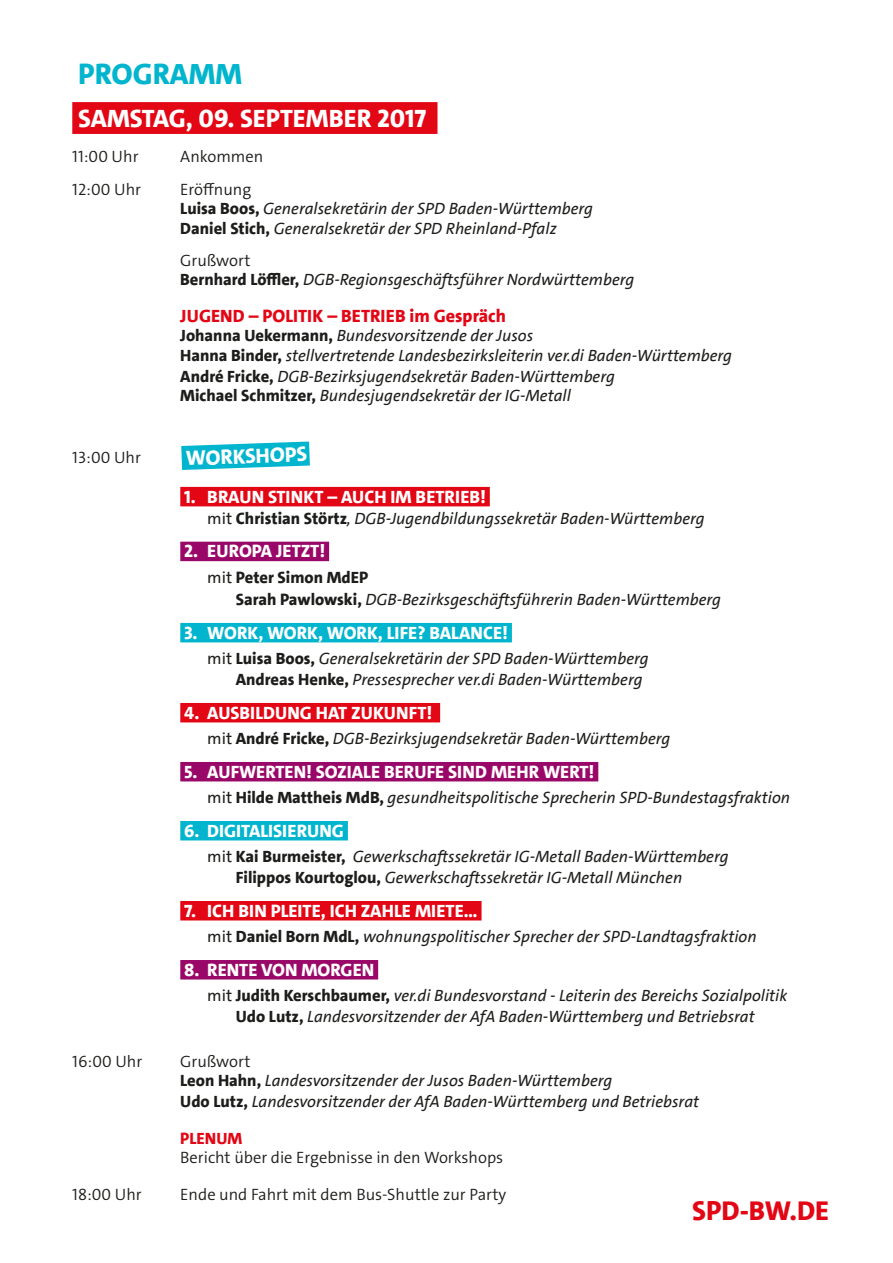
<style>
.page{position:relative;width:893px;height:1263px;background:#fff}
.page>*{position:absolute;margin:0;border:0;box-sizing:border-box;transform-origin:0 0}
.Einf__Abs{font:800 29.7px "SPD The Sans Versal";color:#00b5cd}
.Einf__Abs-2{font:800 27.6px "SPD The Sans Versal";color:#e30614}
.Einf__Abs-3{font:800 25.5px "SPD The Sans Versal";color:#fff}
.t1{font:800 21px "SPD The Sans Versal";color:#fff}
.t2{font:800 18px "SPD The Sans Versal";color:#fff}
.t3{font:800 18px "SPD The Sans Versal";color:#e30614}
.t4{font:italic 16.5px "SPD The Sans";color:#1d1d1b}
.t5{font:300 16.5px "SPD The Sans";color:#1d1d1b}
.t6{font:800 16.5px "SPD The Sans";color:#1d1d1b}
.t7{font:800 16.5px "SPD The Sans Versal";color:#e30614}
.s1{font-weight:800;font-style:normal}
.s2{font-family:"SPD The Sans"}
.s3{font-style:normal}
.s4{font-weight:400}
</style>
<div class="page">
<div style="left:72px;top:102px;width:365px;height:32px;background:#e30614"></div>
<div style="left:180px;top:487px;width:310px;height:19px;background:#e30614"></div>
<div style="left:180px;top:542px;width:149px;height:19px;background:#990868"></div>
<div style="left:180px;top:623px;width:332px;height:19px;background:#00b5cd"></div>
<div style="left:180px;top:703px;width:260px;height:19px;background:#e30614"></div>
<div style="left:180px;top:762px;width:418px;height:19px;background:#990868"></div>
<div style="left:180px;top:821px;width:168px;height:19px;background:#00b5cd"></div>
<div style="left:180px;top:901px;width:302px;height:19px;background:#e30614"></div>
<div style="left:180px;top:960px;width:198px;height:19px;background:#990868"></div>
<svg style="left:181px;top:441px;width:129px;height:29px;background:#2dc2d5"></svg>
<p class="Einf__Abs" style="left:78px;top:55px;width:165px">PROGRAMM</p>
<p class="Einf__Abs-3" style="left:78px;top:102px;width:350px">SAMSTAG, 09. SEPTEMBER 2017</p>
<p class="t5" style="left:72px;top:146px;width:68px">11:00 Uhr</p>
<p class="t5" style="left:180px;top:146px;width:85px">Ankommen</p>
<p class="t5" style="left:72px;top:178px;width:70px">12:00 Uhr</p>
<p class="t5" style="left:180px;top:178px;width:73px">Eröffnung</p>
<p class="t4" style="left:180px;top:198px;width:414px"><span class="s1">Luisa Boos,</span> Generalsekretärin der SPD Baden-Württemberg</p>
<p class="t4" style="left:180px;top:217px;width:378px"><span class="s1">Daniel Stich,</span> Generalsekretär der SPD Rheinland-Pfalz</p>
<p class="t5" style="left:180px;top:250px;width:72px">Grußwort</p>
<p class="t4" style="left:180px;top:269px;width:456px"><span class="s1">Bernhard Löffler,</span> DGB-Regionsgeschäftsführer Nordwürttemberg</p>
<p class="t3" style="left:180px;top:304px;width:327px">JUGEND – POLITIK – BETRIEB <span class="s2">im Gespräch</span></p>
<p class="t4" style="left:180px;top:325px;width:354px"><span class="s1">Johanna Uekermann,</span> Bundesvorsitzende der Jusos</p>
<p class="t4" style="left:180px;top:345px;width:553px"><span class="s1">Hanna Binder,</span> stellvertretende Landesbezirksleiterin ver.di Baden-Württemberg</p>
<p class="t4" style="left:180px;top:366px;width:436px"><span class="s1">André Fricke,</span> DGB-Bezirksjugendsekretär Baden-Württemberg</p>
<p class="t4" style="left:180px;top:385px;width:392px"><span class="s1">Michael Schmitzer,</span> Bundesjugendsekretär der IG-Metall</p>
<p class="t5" style="left:72px;top:447px;width:70px">13:00 Uhr</p>
<p class="t1" style="left:186px;top:445px;width:123px;rotate:-2deg">WORKSHOPS</p>
<p class="t2" style="left:184px;top:485px;width:303px">1. BRAUN STINKT – AUCH IM BETRIEB!</p>
<p class="t4" style="left:207px;top:507px;width:499px"><span class="s3">mit</span> <span class="s1">Christian Störtz</span>, DGB-Jugendbildungssekretär Baden-Württemberg</p>
<p class="t2" style="left:184px;top:540px;width:142px">2. EUROPA JETZT!</p>
<p class="t6" style="left:207px;top:566px;width:163px"><span class="s4">mit</span> Peter Simon MdEP</p>
<p class="t4" style="left:236px;top:589px;width:487px"><span class="s1">Sarah Pawlowski,</span> DGB-Bezirksgeschäftsführerin Baden-Württemberg</p>
<p class="t2" style="left:184px;top:621px;width:325px">3. WORK, WORK, WORK, LIFE? BALANCE!</p>
<p class="t4" style="left:207px;top:648px;width:443px"><span class="s3">mit</span> <span class="s1">Luisa Boos,</span> Generalsekretärin der SPD Baden-Württemberg</p>
<p class="t4" style="left:236px;top:669px;width:408px"><span class="s1">Andreas Henke,</span> Pressesprecher ver.di Baden-Württemberg</p>
<p class="t2" style="left:184px;top:701px;width:250px">4. AUSBILDUNG HAT ZUKUNFT!</p>
<p class="t4" style="left:207px;top:728px;width:465px"><span class="s3">mit</span> <span class="s1">André Fricke,</span> DGB-Bezirksjugendsekretär Baden-Württemberg</p>
<p class="t2" style="left:184px;top:760px;width:412px">5. AUFWERTEN! SOZIALE BERUFE SIND MEHR WERT!</p>
<p class="t4" style="left:207px;top:787px;width:584px"><span class="s3">mit</span> <span class="s1">Hilde Mattheis MdB,</span> gesundheitspolitische Sprecherin SPD-Bundestagsfraktion</p>
<p class="t2" style="left:184px;top:819px;width:161px">6. DIGITALISIERUNG</p>
<p class="t4" style="left:207px;top:846px;width:523px"><span class="s3">mit</span> <span class="s1">Kai Burmeister,</span> Gewerkschaftssekretär IG-Metall Baden-Württemberg</p>
<p class="t4" style="left:236px;top:867px;width:448px"><span class="s1">Filippos Kourtoglou,</span> Gewerkschaftssekretär IG-Metall München</p>
<p class="t2" style="left:184px;top:899px;width:295px">7. ICH BIN PLEITE, ICH ZAHLE MIETE…</p>
<p class="t4" style="left:207px;top:926px;width:551px"><span class="s3">mit</span> <span class="s1">Daniel Born MdL,</span> wohnungspolitischer Sprecher der SPD-Landtagsfraktion</p>
<p class="t2" style="left:184px;top:958px;width:192px">8. RENTE VON MORGEN</p>
<p class="t4" style="left:207px;top:985px;width:581px"><span class="s3">mit</span> <span class="s1">Judith Kerschbaumer,</span> ver.di Bundesvorstand - Leiterin des Bereichs Sozialpolitik</p>
<p class="t4" style="left:236px;top:1006px;width:520px"><span class="s1">Udo Lutz,</span> Landesvorsitzender der AfA Baden-Württemberg und Betriebsrat</p>
<p class="t5" style="left:72px;top:1050px;width:71px">16:00 Uhr</p>
<p class="t5" style="left:180px;top:1050px;width:72px">Grußwort</p>
<p class="t4" style="left:180px;top:1070px;width:434px"><span class="s1">Leon Hahn,</span> Landesvorsitzender der Jusos Baden-Württemberg</p>
<p class="t4" style="left:180px;top:1091px;width:520px"><span class="s1">Udo Lutz,</span> Landesvorsitzender der AfA Baden-Württemberg und Betriebsrat</p>
<p class="t7" style="left:180px;top:1127px;width:64px">PLENUM</p>
<p class="t5" style="left:180px;top:1147px;width:324px">Bericht über die Ergebnisse in den Workshops</p>
<p class="t5" style="left:72px;top:1183px;width:71px">18:00 Uhr</p>
<p class="t5" style="left:180px;top:1183px;width:327px">Ende und Fahrt mit dem Bus-Shuttle zur Party</p>
<p class="Einf__Abs-2" style="left:692px;top:1193px;width:138px">SPD-BW.DE</p>
</div>
